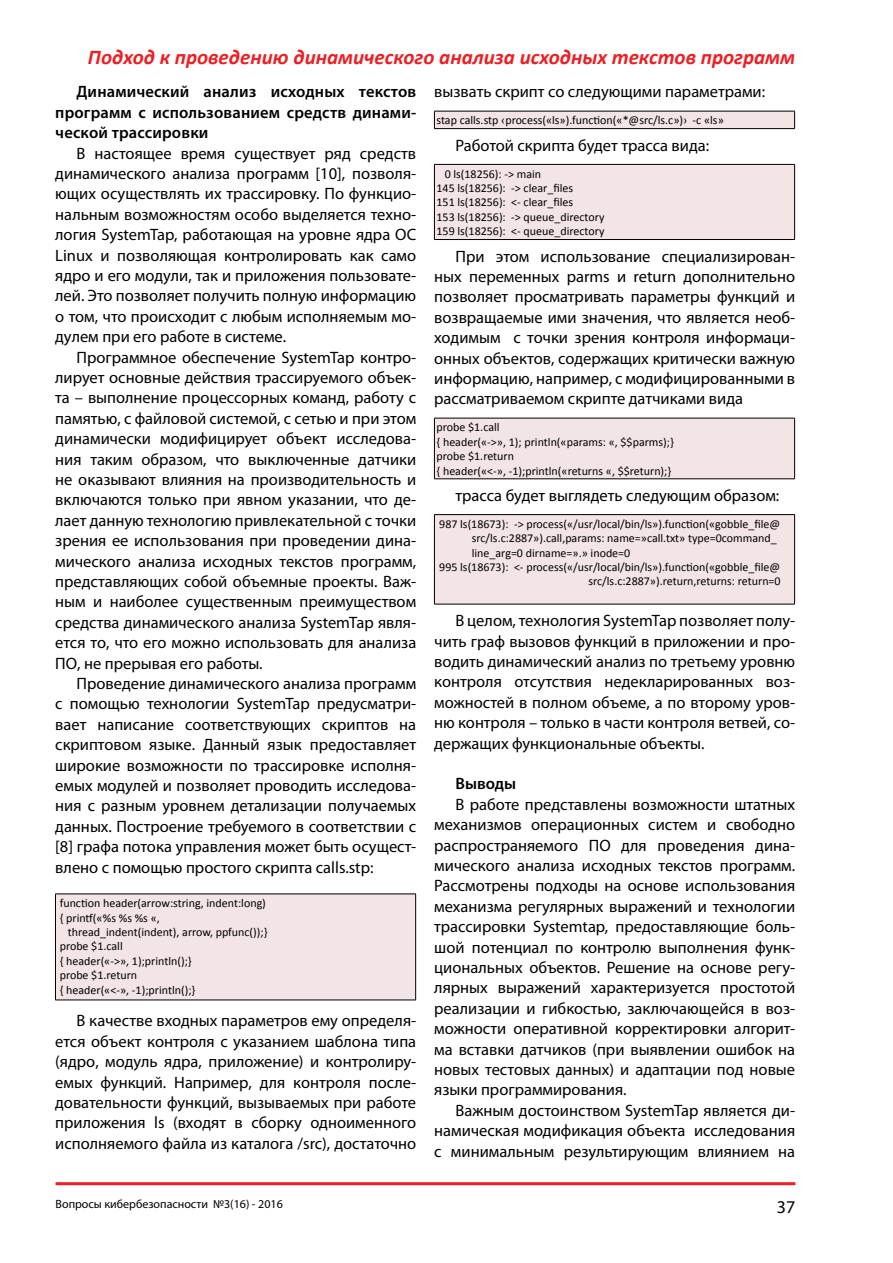
<style>
.page{position:relative;width:893px;height:1263px;background:#fff}
.page>*{position:absolute;margin:0;border:0;box-sizing:border-box;transform-origin:0 0}
.t1{font:italic 700 21px "Calibri";color:#ed1f24}
.t2{font:18px "Myriad Pro";color:#000}
.t3{font:16.5px/20.4px "Myriad Pro";color:#000;text-align:justify}
.t4{font:600 16.5px/20.4px "Myriad Pro";letter-spacing:.01em;color:#000;text-align:justify}
.t5{font:12px/14.4px "Calibri";color:#000}
.t6{font:12px "Myriad Pro";color:#000}
</style>
<div class="page">
<hr style="left:56px;top:1182px;width:739px;height:3px;background:#ed1f24">
<div style="left:55px;top:894px;width:361px;height:106px;background:#f3e4e5"></div>
<hr style="left:55px;top:894px;width:361px;height:1px;background:#000">
<hr style="left:55px;top:894px;width:1px;height:106px;background:#000">
<hr style="left:415px;top:894px;width:1px;height:106px;background:#000">
<hr style="left:55px;top:1000px;width:361px;height:1px;background:#000">
<div style="left:434px;top:111px;width:361px;height:18px;background:#f3e4e5"></div>
<hr style="left:434px;top:111px;width:361px;height:1px;background:#000">
<svg style="left:434px;top:111px;width:1px;height:17px"></svg>
<svg style="left:794px;top:111px;width:1px;height:17px"></svg>
<hr style="left:434px;top:128px;width:361px;height:1px;background:#000">
<div style="left:434px;top:164px;width:361px;height:75px;background:#f3e4e5"></div>
<hr style="left:434px;top:164px;width:361px;height:1px;background:#000">
<hr style="left:434px;top:165px;width:1px;height:74px;background:#000">
<hr style="left:794px;top:165px;width:1px;height:74px;background:#000">
<hr style="left:434px;top:239px;width:361px;height:1px;background:#000">
<div style="left:434px;top:418px;width:361px;height:61px;background:#f3e4e5"></div>
<hr style="left:434px;top:418px;width:361px;height:1px;background:#000">
<hr style="left:434px;top:418px;width:1px;height:61px;background:#000">
<hr style="left:794px;top:418px;width:1px;height:61px;background:#000">
<hr style="left:434px;top:479px;width:361px;height:1px;background:#000">
<div style="left:434px;top:515px;width:361px;height:89px;background:#f3e4e5"></div>
<hr style="left:434px;top:514px;width:361px;height:1px;background:#000">
<hr style="left:434px;top:515px;width:1px;height:89px;background:#000">
<hr style="left:794px;top:515px;width:1px;height:89px;background:#000">
<hr style="left:434px;top:604px;width:361px;height:1px;background:#000">
<p class="t1" style="left:88px;top:43px;width:709px">Подход к проведению динамического анализа исходных текстов программ</p>
<p class="t4" style="left:55px;top:81px;width:362px;text-indent:21px">Динамический анализ исходных текстов программ с использованием средств динами&shy;ческой трассировки</p>
<p class="t3" style="left:55px;top:143px;width:362px;text-indent:21px">В настоящее время существует ряд средств динамического анализа программ [10], позволя&shy;ющих осуществлять их трассировку. По функцио&shy;нальным возможностям особо выделяется техно&shy;логия SystemTap, работающая на уровне ядра ОС Linux и позволяющая контролировать как само ядро и его модули, так и приложения пользовате&shy;лей. Это позволяет получить полную информацию о том, что происходит с любым исполняемым мо&shy;дулем при его работе в системе.</p>
<p class="t3" style="left:55px;top:347px;width:362px;text-indent:21px">Программное обеспечение SystemTap контро&shy;лирует основные действия трассируемого объек&shy;та – выполнение процессорных команд, работу с памятью, с файловой системой, с сетью и при этом динамически модифицирует объект исследова&shy;ния таким образом, что выключенные датчики не оказывают влияния на производительность и включаются только при явном указании, что де&shy;лает данную технологию привлекательной с точки зрения ее использования при проведении дина&shy;мического анализа исходных текстов программ, представляющих собой объемные проекты. Важ&shy;ным и наиболее существенным преимуществом средства динамического анализа SystemTap явля&shy;ется то, что его можно использовать для анализа ПО, не прерывая его работы.</p>
<p class="t3" style="left:55px;top:673px;width:362px;text-indent:21px">Проведение динамического анализа программ с помощью технологии SystemTap предусматри&shy;вает написание соответствующих скриптов на скриптовом языке. Данный язык предоставляет широкие возможности по трассировке исполня&shy;емых модулей и позволяет проводить исследова&shy;ния с разным уровнем детализации получаемых данных. Построение требуемого в соответствии с [8] графа потока управления может быть осущест&shy;влено с помощью простого скрипта calls.stp:</p>
<p class="t5" style="left:60px;top:896px;width:208px">function header(arrow:string, indent:long) { printf(«%s %s %s «,</p>
<p class="t5" style="left:60px;top:925px;width:209px;text-indent:8px">thread_indent(indent), arrow, ppfunc());} probe $1.call<br>{ header(«-&gt;», 1);println();}<br>probe $1.return<br>{ header(«&lt;-», -1);println();}</p>
<p class="t3" style="left:55px;top:1010px;width:362px;text-indent:21px">В качестве входных параметров ему определя&shy;ется объект контроля с указанием шаблона типа (ядро, модуль ядра, приложение) и контролиру&shy;емых функций. Например, для контроля после&shy;довательности функций, вызываемых при работе приложения ls (входят в сборку одноименного исполняемого файла из каталога /src), достаточно</p>
<p class="t6" style="left:56px;top:1197px;width:229px">Вопросы кибербезопасности №3(16) - 2016</p>
<p class="t3" style="left:434px;top:81px;width:332px">вызвать скрипт со следующими параметрами:</p>
<p class="t5" style="left:437px;top:113px;width:289px">stap calls.stp ‹process(«ls»).function(«*@src/ls.c»)› -c «ls»</p>
<p class="t3" style="left:455px;top:135px;width:255px">Работой скрипта будет трасса вида:</p>
<p class="t5" style="left:437px;top:166px;width:169px;text-indent:8px">0 ls(18256): -&gt; main<br>145 ls(18256): -&gt; clear_files<br>151 ls(18256): &lt;- clear_files<br>153 ls(18256): -&gt; queue_directory<br>159 ls(18256): &lt;- queue_directory</p>
<p class="t3" style="left:434px;top:246px;width:362px;text-indent:21px">При этом использование специализирован&shy;ных переменных parms и return дополнительно позволяет просматривать параметры функций и возвращаемые ими значения, что является необ&shy;ходимым с точки зрения контроля информаци&shy;онных объектов, содержащих критически важную информацию, например, с модифицированными в рассматриваемом скрипте датчиками вида</p>
<p class="t5" style="left:437px;top:420px;width:239px">probe $1.call<br>{ header(«-&gt;», 1); println(«params: «, $$parms);} probe $1.return<br>{ header(«&lt;-», -1);println(«returns «, $$return);}</p>
<p class="t3" style="left:455px;top:485px;width:325px">трасса будет выглядеть следующим образом:</p>
<p class="t5" style="left:439px;top:517px;width:343px">987 ls(18673): -&gt; process(«/usr/local/bin/ls»).function(«gobble_file@</p>
<p class="t5" style="left:472px;top:531px;width:306px">src/ls.c:2887»).call,params: name=»call.txt» type=0command_</p>
<p class="t5" style="left:472px;top:545px;width:160px">line_arg=0 dirname=».» inode=0</p>
<p class="t5" style="left:439px;top:560px;width:343px">995 ls(18673): &lt;- process(«/usr/local/bin/ls»).function(«gobble_file@</p>
<p class="t5" style="left:588px;top:574px;width:194px">src/ls.c:2887»).return,returns: return=0</p>
<p class="t3" style="left:434px;top:610px;width:362px;text-indent:21px">В целом, технология SystemTap позволяет полу&shy;чить граф вызовов функций в приложении и про&shy;водить динамический анализ по третьему уровню контроля отсутствия недекларированных воз&shy;можностей в полном объеме, а по второму уров&shy;ню контроля – только в части контроля ветвей, со&shy;держащих функциональные объекты.</p>
<p class="t4" style="left:455px;top:773px;width:62px">Выводы</p>
<p class="t3" style="left:434px;top:794px;width:362px;text-indent:21px">В работе представлены возможности штатных механизмов операционных систем и свободно распространяемого ПО для проведения дина&shy;мического анализа исходных текстов программ.<br>Рассмотрены подходы на основе использования механизма регулярных выражений и технологии трассировки Systemtap, предоставляющие боль&shy;шой потенциал по контролю выполнения функ&shy;циональных объектов. Решение на основе регу&shy;лярных выражений характеризуется простотой реализации и гибкостью, заключающейся в воз&shy;можности оперативной корректировки алгорит&shy;ма вставки датчиков (при выявлении ошибок на новых тестовых данных) и адаптации под новые языки программирования.</p>
<p class="t3" style="left:434px;top:1100px;width:362px;text-indent:21px">Важным достоинством SystemTap является ди&shy;намическая модификация объекта исследования с минимальным результирующим влиянием на</p>
<p class="t2" style="left:777px;top:1195px;width:20px">37</p>
</div>
